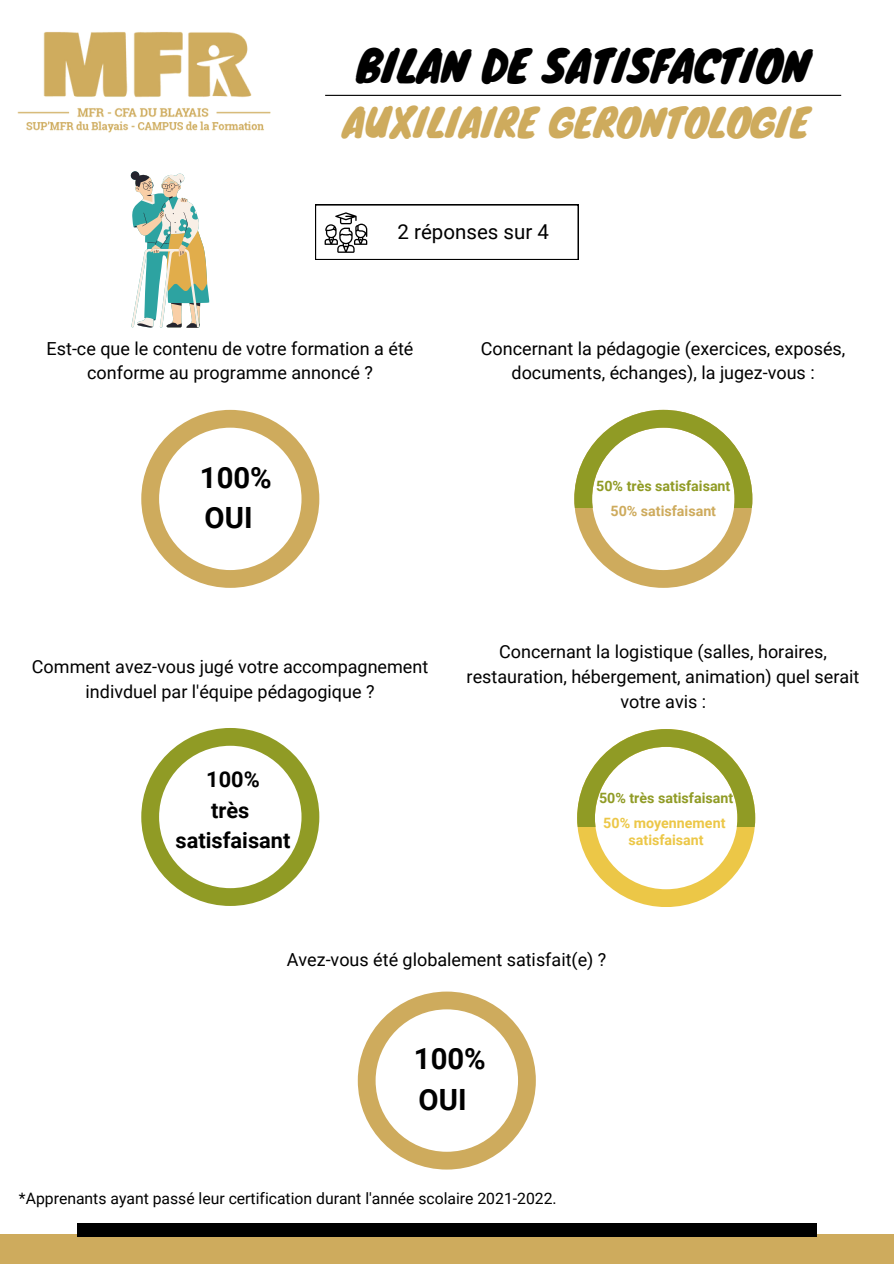
<style>
.page{position:relative;width:894px;height:1264px;background:#fff}
.page>*{position:absolute;margin:0;border:0;box-sizing:border-box;transform-origin:0 0}
.t1{font:42.75px "Knewave";color:#000}
.t2{font:38.25px "Knewave";color:#ceab5d}
.t3{font:700 29.25px/40.5px "Roboto";color:#000}
.t4{font:700 21.75px/30.3px "Roboto";color:#000;text-align:center}
.t5{font:20.55px "Roboto";color:#000}
.t6{font:18px/24.8px "Roboto";color:#000;text-align:center}
.t7{font:15.75px "Roboto";color:#000}
.t8{font:700 14.25px "Roboto";color:#909b25}
.t9{font:700 14.25px "Roboto";color:#ecc747}
.t10{font:700 14.25px "Roboto";color:#ceab5d}
</style>
<div class="page">
<img style="left:17px;top:32px;width:254px;height:101px">
<svg style="left:315px;top:204px;width:263px;height:56px"></svg>
<svg style="left:141px;top:410px;width:178px;height:177px"></svg>
<div style="left:0;top:1233px;width:893px;height:30px;background:#ceab5d"></div>
<div style="left:77px;top:1222px;width:739px;height:14px;background:#000"></div>
<svg style="left:141px;top:728px;width:178px;height:177px"></svg>
<svg style="left:577px;top:729px;width:177px;height:177px"></svg>
<svg style="left:574px;top:410px;width:178px;height:177px"></svg>
<hr style="left:325px;top:95px;width:516px;height:1px;background:#000">
<svg style="left:131px;top:171px;width:78px;height:157px"></svg>
<svg style="left:357px;top:991px;width:178px;height:178px"></svg>
<h2 class="t1" style="left:356px;top:31px;width:454px">BILAN DE SATISFACTION</h2>
<p class="t2" style="left:342px;top:91px;width:468px">AUXILIAIRE GERONTOLOGIE</p>
<h1 class="t5" style="left:397px;top:220px;width:153px">2 réponses sur 4</h1>
<p class="t6" style="left:47px;top:336px;width:368px">Est-ce que le contenu de votre formation a été conforme au programme annoncé ?</p>
<h4 class="t3" style="left:200px;top:457px;width:73px">100%<br>OUI</h4>
<h6 class="t6" style="left:480px;top:336px;width:366px">Concernant la pédagogie (exercices, exposés, documents, échanges), la jugez-vous :</h6>
<p class="t8" style="left:596px;top:478px;width:136px">50% très satisfaisant</p>
<h5 class="t10" style="left:610px;top:503px;width:107px">50% satisfaisant</h5>
<h6 class="t6" style="left:32px;top:654px;width:397px">Comment avez-vous jugé votre accompagnement indivduel par l'équipe pédagogique ?</h6>
<p class="t4" style="left:175px;top:764px;width:116px">100%<br>très satisfaisant</p>
<p class="t6" style="left:466px;top:639px;width:394px">Concernant la logistique (salles, horaires, restauration, hébergement, animation) quel serait votre avis :</p>
<p class="t8" style="left:599px;top:789px;width:136px">50% très satisfaisant</p>
<p class="t9" style="left:603px;top:814px;width:124px">50% moyennement</p>
<p class="t9" style="left:628px;top:831px;width:77px">satisfaisant</p>
<h3 class="t6" style="left:287px;top:947px;width:321px">Avez-vous été globalement satisfait(e) ?</h3>
<h6 class="t3" style="left:414px;top:1039px;width:73px">100%<br>OUI</h6>
<h6 class="t7" style="left:19px;top:1188px;width:539px">*Apprenants ayant passé leur certification durant l'année scolaire 2021-2022.</h6>
</div>
